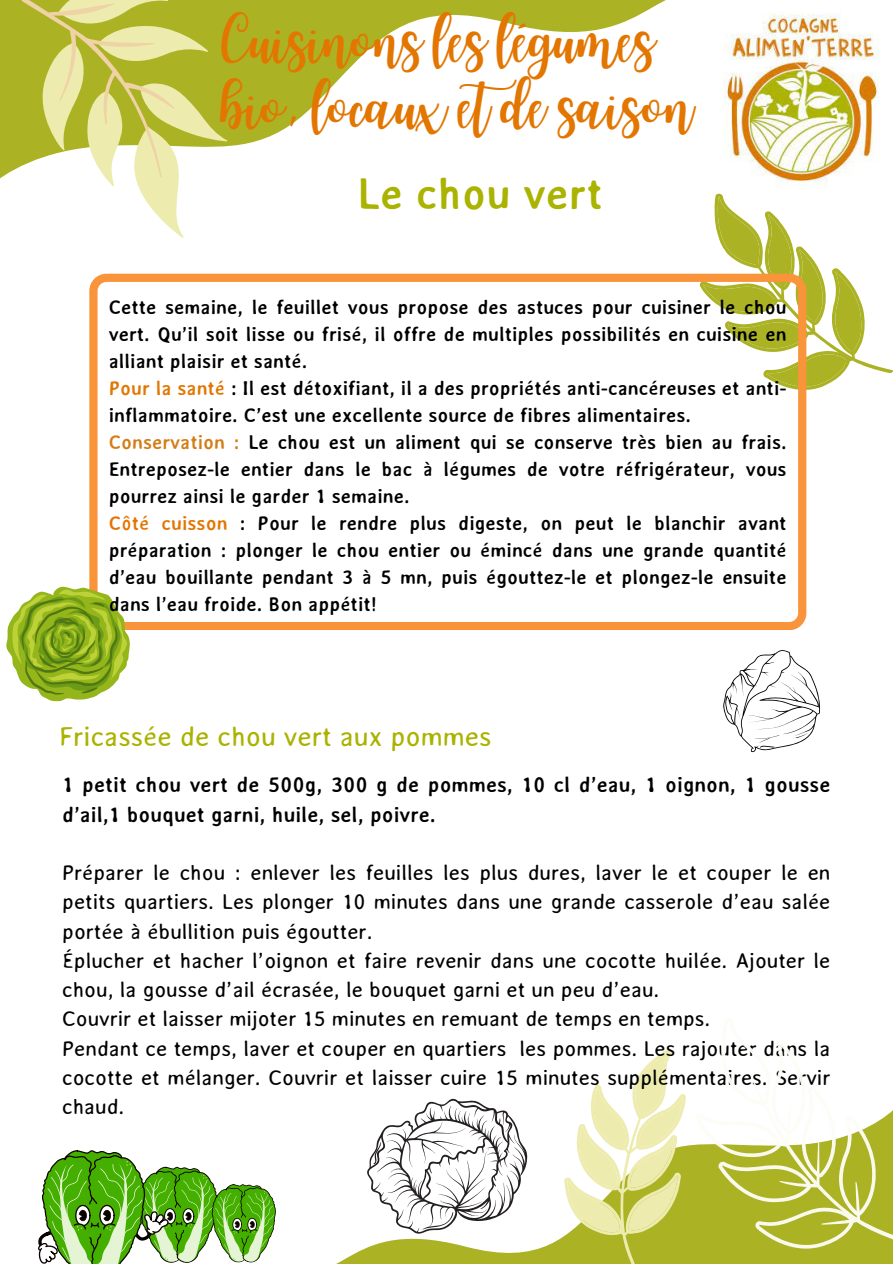
<style>
.page{position:relative;width:893px;height:1264px;background:#fff}
.page>*{position:absolute;margin:0;border:0;box-sizing:border-box;transform-origin:0 0}
.t1{font:48px/66.3px "Joshico";color:#e37601}
.t2{font:700 43.5px "Averia Sans";color:#aab300}
.t3{font:27px "Averia Sans";color:#aab300}
.t4{font:21px/29.2px "Averia Sans";color:#000;text-align:justify}
.t5{font:700 21px/29.2px "Averia Sans";color:#000}
.t6{font:700 19.5px/27px "Averia Sans";color:#000;text-align:justify}
.s1{color:#e37601}
.s2{color:#d47d18}
</style>
<div class="page">
<svg style="left:280px;top:0;width:386px;height:132px"></svg>
<svg style="left:0;top:0;width:280px;height:238px"></svg>
<svg style="left:338px;top:1155px;width:202px;height:108px"></svg>
<svg style="left:698px;top:193px;width:194px;height:223px"></svg>
<svg style="left:89px;top:274px;width:717px;height:356px"></svg>
<img style="left:724px;top:12px;width:155px;height:176px">
<svg style="left:6px;top:586px;width:125px;height:115px"></svg>
<svg style="left:723px;top:650px;width:96px;height:102px"></svg>
<svg style="left:366px;top:1098px;width:161px;height:136px"></svg>
<svg style="left:540px;top:1049px;width:352px;height:214px"></svg>
<svg style="left:38px;top:1150px;width:238px;height:113px"></svg>
<p class="t1" style="left:221px;top:6px;width:473px">Cuisinons les légumes bio, locaux etde saison</p>
<p class="t2" style="left:357px;top:170px;width:247px">Le chou vert</p>
<p class="t6" style="left:109px;top:293px;width:679px">Cette semaine, le feuillet vous propose des astuces pour cuisiner le chou vert. Qu’il soit lisse ou frisé, il offre de multiples possibilités en cuisine en alliant plaisir et santé.</p>
<p class="t6" style="left:109px;top:374px;width:679px"><span class="s1">Pour la santé</span> : Il est détoxifiant, il a des propriétés anti-cancéreuses et anti&shy;inflammatoire. C’est une excellente source de fibres alimentaires.</p>
<p class="t6" style="left:109px;top:428px;width:679px"><span class="s2">Conservation :</span> Le chou est un aliment qui se conserve très bien au frais.<br>Entreposez-le entier dans le bac à légumes de votre réfrigérateur, vous pourrez ainsi le garder 1 semaine.</p>
<p class="t6" style="left:109px;top:509px;width:679px"><span class="s1">Côté cuisson</span> : Pour le rendre plus digeste, on peut le blanchir avant préparation : plonger le chou entier ou émincé dans une grande quantité d’eau bouillante pendant 3 à 5 mn, puis égouttez-le et plongez-le ensuite dans l’eau froide. Bon appétit!</p>
<p class="t3" style="left:59px;top:722px;width:434px">Fricassée de chou vert aux pommes</p>
<p class="t5" style="left:62px;top:770px;width:769px">1 petit chou vert de 500g, 300 g de pommes, 10 cl d’eau, 1 oignon, 1 gousse d’ail,1 bouquet garni, huile, sel, poivre.</p>
<p class="t4" style="left:62px;top:858px;width:769px">Préparer le chou : enlever les feuilles les plus dures, laver le et couper le en petits quartiers. Les plonger 10 minutes dans une grande casserole d’eau salée portée à ébullition puis égoutter.</p>
<p class="t4" style="left:62px;top:945px;width:769px">Éplucher et hacher l’oignon et faire revenir dans une cocotte huilée. Ajouter le chou, la gousse d’ail écrasée, le bouquet garni et un peu d’eau.</p>
<p class="t4" style="left:62px;top:1004px;width:649px">Couvrir et laisser mijoter 15 minutes en remuant de temps en temps.</p>
<p class="t4" style="left:62px;top:1033px;width:769px">Pendant ce temps, laver et couper en quartiers les pommes. Les rajouter dans la cocotte et mélanger. Couvrir et laisser cuire 15 minutes supplémentaires. Servir chaud.</p>
</div>
